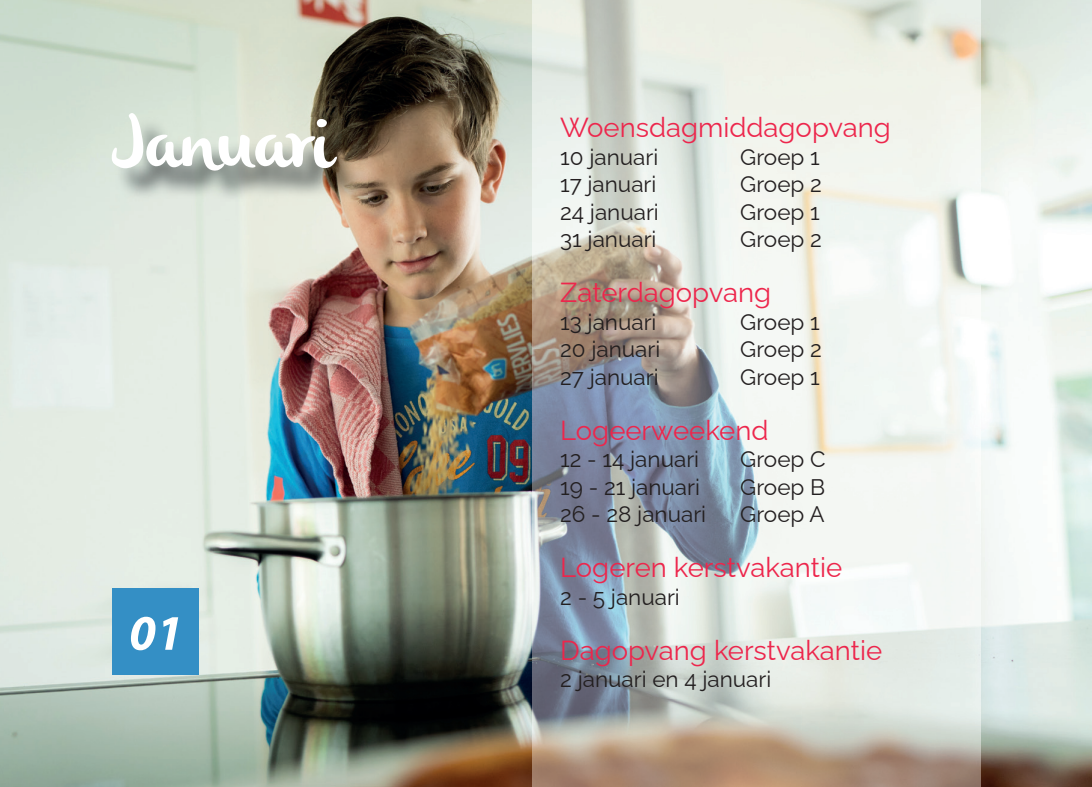
<style>
.page{position:relative;width:1092px;height:787px;background:#fff}
.page>*{position:absolute;margin:0;border:0;box-sizing:border-box;transform-origin:0 0}
.t1{font:75px "olivier";letter-spacing:-.005em;color:#fff}
.t2{font:italic 700 50px "Myriad Pro";color:#fff}
.t3{font:27.5px "Raleway";color:#ed264c}
.t4{font:22.5px "Raleway";color:#231f20}
</style>
<div class="page">
<img style="left:0;top:0;width:1091px;height:787px">
<img style="left:532px;top:0;width:448px;height:787px">
<img style="left:116px;top:117px;width:251px;height:84px">
<div style="left:113px;top:588px;width:86px;height:86px;background:#348fc5"></div>
<h1 class="t1" style="left:111px;top:100px;width:221px">Januari</h1>
<h2 class="t2" style="left:129px;top:600px;width:56px">01</h2>
<p class="t3" style="left:560px;top:105px;width:332px">Woensdagmiddagopvang</p>
<p class="t4" style="left:560px;top:139px;width:100px">10 januari</p>
<p class="t4" style="left:740px;top:139px;width:81px">Groep 1</p>
<p class="t4" style="left:560px;top:166px;width:98px">17 januari</p>
<p class="t4" style="left:740px;top:166px;width:83px">Groep 2</p>
<p class="t4" style="left:560px;top:194px;width:100px">24 januari</p>
<p class="t4" style="left:740px;top:194px;width:81px">Groep 1</p>
<p class="t4" style="left:560px;top:221px;width:98px">31 januari</p>
<p class="t4" style="left:740px;top:221px;width:83px">Groep 2</p>
<p class="t3" style="left:560px;top:270px;width:212px">Zaterdagopvang</p>
<p class="t4" style="left:560px;top:304px;width:98px">13 januari</p>
<p class="t4" style="left:740px;top:304px;width:81px">Groep 1</p>
<p class="t4" style="left:560px;top:331px;width:102px">20 januari</p>
<p class="t4" style="left:740px;top:331px;width:83px">Groep 2</p>
<p class="t4" style="left:560px;top:359px;width:100px">27 januari</p>
<p class="t4" style="left:740px;top:359px;width:81px">Groep 1</p>
<p class="t3" style="left:560px;top:408px;width:210px">Logeerweekend</p>
<p class="t4" style="left:560px;top:441px;width:140px">12 - 14 januari</p>
<p class="t4" style="left:740px;top:441px;width:87px">Groep C</p>
<p class="t4" style="left:560px;top:469px;width:141px">19 - 21 januari</p>
<p class="t4" style="left:740px;top:469px;width:86px">Groep B</p>
<p class="t4" style="left:560px;top:496px;width:147px">26 - 28 januari</p>
<p class="t4" style="left:740px;top:496px;width:86px">Groep A</p>
<p class="t3" style="left:560px;top:545px;width:283px">Logeren kerstvakantie</p>
<p class="t4" style="left:560px;top:579px;width:121px">2 - 5 januari</p>
<p class="t3" style="left:560px;top:628px;width:323px">Dagopvang kerstvakantie</p>
<p class="t4" style="left:560px;top:661px;width:213px">2 januari en 4 januari</p>
</div>
